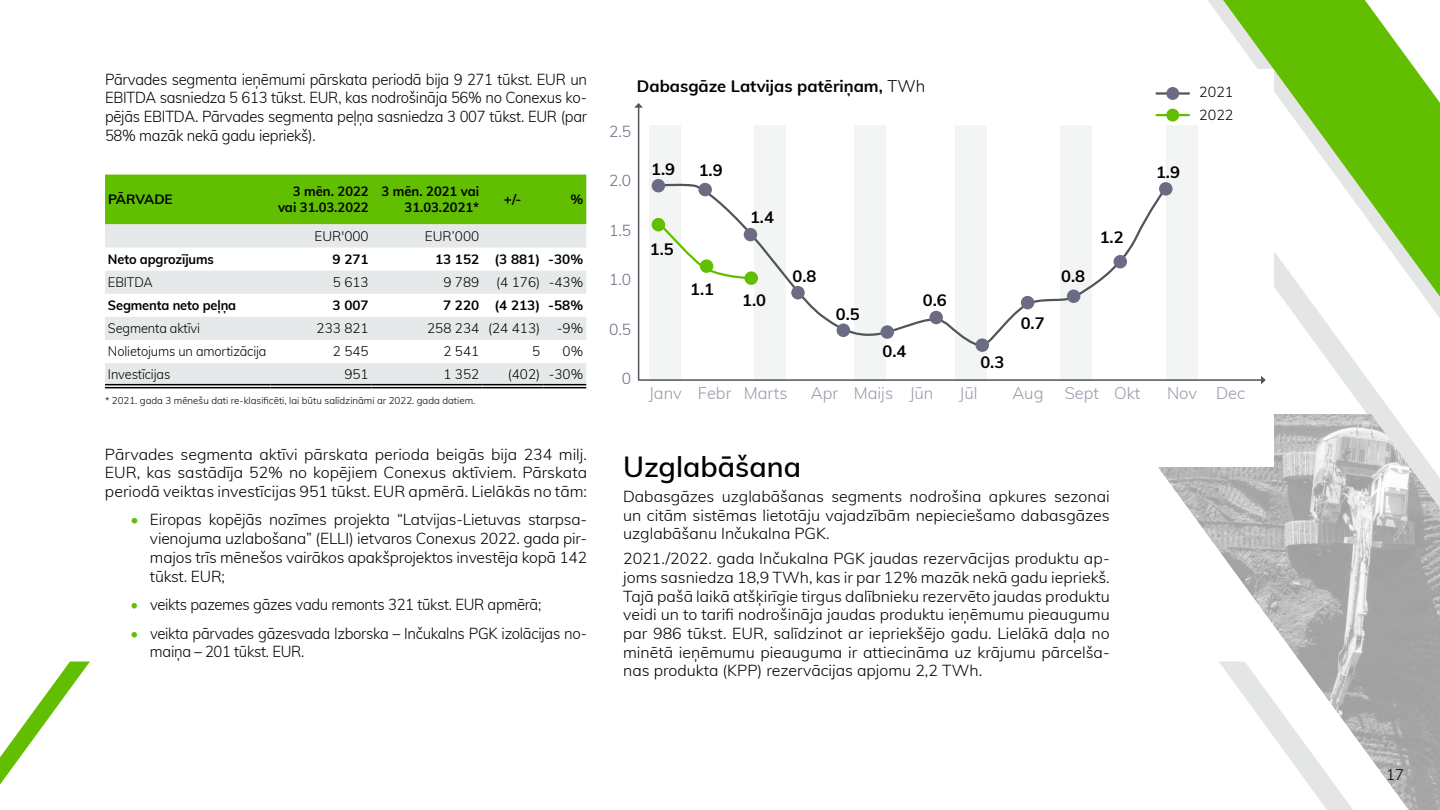
<style>
.page{position:relative;width:1440px;height:810px;background:#fff}
.page>*{position:absolute;margin:0;border:0;box-sizing:border-box;transform-origin:0 0}
.t1{font:600 28.5px "Mulish";color:#000}
.t2{font:700 16.5px "Mulish";color:#000}
.t3{font:300 16.5px "Mulish";color:#99a}
.t4{font:300 15.6px/18.8px "Mulish";letter-spacing:-.01em;color:#000;text-align:justify}
.t5{font:300 15.6px/18.8px "Mulish";letter-spacing:-.01em;color:#000;text-align:justify;scale:.95 1}
.t6{font:300 15.6px "Mulish";color:#6b6b84}
.t7{font:300 15px "Mulish";color:#000}
.t8{font:300 14.25px/23.4px "Mulish";color:#000}
.t9{font:300 13.5px "Mulish";letter-spacing:-.01em;color:#000}
.t10{font:300 13.5px "Mulish";letter-spacing:-.01em;color:#000;scale:.95 1}
.t11{font:700 13.5px "Mulish";color:#000}
.t12{font:700 13.5px/16.2px "Mulish";color:#000;text-align:right;scale:.96 1}
.t13{font:700 13.5px "Mulish";color:#000;scale:.95 1}
.t14{font:300 9.75px "Mulish";color:#000}
.s1{font-family:"Minion Pro";font-weight:400;font-size:12px;color:#62be00}
.s2{color:#62be00}
.s3{font-weight:300}
</style>
<div class="page">
<svg style="left:1298px;top:319px;width:95px;height:95px"></svg>
<img style="left:1158px;top:414px;width:282px;height:396px">
<svg style="left:1208px;top:0;width:232px;height:319px"></svg>
<svg style="left:1223px;top:0;width:217px;height:297px;fill:#62be00"></svg>
<svg style="left:1365px;top:0;width:75px;height:103px"></svg>
<svg style="left:0;top:661px;width:90px;height:124px"></svg>
<svg style="left:105px;top:224px;width:481px;height:116px;fill:#e5e9e9"></svg>
<div style="left:105px;top:363px;width:481px;height:21px;background:#e5e9e9"></div>
<svg style="left:105px;top:385px;width:165px;height:2px"></svg>
<svg style="left:270px;top:385px;width:102px;height:2px"></svg>
<svg style="left:372px;top:385px;width:110px;height:2px"></svg>
<svg style="left:482px;top:385px;width:61px;height:2px"></svg>
<svg style="left:543px;top:385px;width:43px;height:2px"></svg>
<hr style="left:105px;top:384px;width:165px;height:1px;background:#000">
<hr style="left:105px;top:387px;width:165px;height:1px;background:#000">
<hr style="left:270px;top:384px;width:102px;height:1px;background:#000">
<hr style="left:270px;top:387px;width:102px;height:1px;background:#000">
<hr style="left:372px;top:384px;width:110px;height:1px;background:#000">
<hr style="left:372px;top:387px;width:110px;height:1px;background:#000">
<hr style="left:482px;top:384px;width:61px;height:1px;background:#000">
<hr style="left:482px;top:387px;width:61px;height:1px;background:#000">
<hr style="left:543px;top:384px;width:43px;height:1px;background:#000">
<hr style="left:543px;top:387px;width:43px;height:1px;background:#000">
<div style="left:105px;top:175px;width:481px;height:49px;background:#62be00"></div>
<div style="left:601px;top:69px;width:673px;height:397px;background:#fff"></div>
<div style="left:649px;top:125px;width:32px;height:256px;background:#f3f4f4"></div>
<div style="left:754px;top:125px;width:31px;height:256px;background:#f3f4f4"></div>
<div style="left:855px;top:125px;width:31px;height:256px;background:#f3f4f4"></div>
<div style="left:955px;top:125px;width:32px;height:256px;background:#f3f4f4"></div>
<div style="left:1060px;top:125px;width:32px;height:256px;background:#f3f4f4"></div>
<div style="left:1166px;top:125px;width:32px;height:256px;background:#f3f4f4"></div>
<hr style="left:638px;top:106px;width:1px;height:274px;background:#505559">
<svg style="left:634px;top:103px;width:9px;height:5px"></svg>
<hr style="left:639px;top:379px;width:623px;height:2px;background:#505559">
<svg style="left:1261px;top:376px;width:5px;height:8px"></svg>
<hr style="left:1156px;top:92px;width:34px;height:3px;background:#505559">
<div style="left:1166px;top:87px;width:13px;height:13px;background:#6b6b84;border-radius:50%"></div>
<hr style="left:1156px;top:114px;width:34px;height:2px;background:#62be00">
<div style="left:1166px;top:109px;width:13px;height:13px;background:#62be00;border-radius:50%"></div>
<svg style="left:656px;top:183px;width:506px;height:165px"></svg>
<div style="left:1114px;top:255px;width:13px;height:13px;background:#6b6b84;border-radius:50%"></div>
<div style="left:1159px;top:182px;width:14px;height:14px;background:#6b6b84;border-radius:50%"></div>
<div style="left:1067px;top:290px;width:13px;height:13px;background:#6b6b84;border-radius:50%"></div>
<div style="left:1021px;top:296px;width:13px;height:13px;background:#6b6b84;border-radius:50%"></div>
<div style="left:976px;top:338px;width:13px;height:14px;background:#6b6b84;border-radius:50%"></div>
<div style="left:929px;top:311px;width:14px;height:13px;background:#6b6b84;border-radius:50%"></div>
<div style="left:652px;top:179px;width:13px;height:13px;background:#6b6b84;border-radius:50%"></div>
<div style="left:698px;top:183px;width:14px;height:13px;background:#6b6b84;border-radius:50%"></div>
<div style="left:744px;top:228px;width:13px;height:13px;background:#6b6b84;border-radius:50%"></div>
<div style="left:791px;top:286px;width:14px;height:13px;background:#6b6b84;border-radius:50%"></div>
<div style="left:837px;top:324px;width:13px;height:13px;background:#6b6b84;border-radius:50%"></div>
<div style="left:881px;top:325px;width:13px;height:14px;background:#6b6b84;border-radius:50%"></div>
<div style="left:744px;top:271px;width:14px;height:14px;background:#62be00;border-radius:50%"></div>
<div style="left:700px;top:259px;width:13px;height:14px;background:#62be00;border-radius:50%"></div>
<div style="left:652px;top:218px;width:13px;height:13px;background:#62be00;border-radius:50%"></div>
<p class="t5" style="left:105px;top:69px;width:509px">Pārvades segmenta ieņēmumi pārskata periodā bija 9 271 tūkst. EUR un EBITDA sasniedza 5 613 tūkst. EUR, kas nodrošināja 56% no Conexus ko&shy;pējās EBITDA. Pārvades segmenta peļņa sasniedza 3 007 tūkst. EUR (par 58% mazāk nekā gadu iepriekš).</p>
<p class="t11" style="left:108px;top:190px;width:66px">Pārvade</p>
<p class="t12" style="left:278px;top:183px;width:96px">3 mēn. 2022 vai 31.03.2022</p>
<p class="t12" style="left:382px;top:183px;width:103px">3 mēn. 2021 vai<br>31.03.2021*</p>
<p class="t11" style="left:504px;top:190px;width:38px">+/- <span class="s1">+/-</span></p>
<p class="t11" style="left:570px;top:190px;width:14px">%</p>
<p class="t9" style="left:315px;top:226px;width:56px">EUR'000</p>
<p class="t9" style="left:425px;top:226px;width:56px">EUR’000</p>
<p class="t13" style="left:108px;top:249px;width:113px">Neto apgrozījums</p>
<p class="t11" style="left:333px;top:249px;width:38px">9 271</p>
<p class="t11" style="left:435px;top:249px;width:150px">13 152 (3 881) -30%</p>
<p class="t10" style="left:108px;top:272px;width:49px">EBITDA</p>
<p class="t9" style="left:333px;top:272px;width:37px">5 613</p>
<p class="t9" style="left:443px;top:272px;width:37px">9 789</p>
<p class="t9" style="left:496px;top:272px;width:89px">(4 176) -43%</p>
<p class="t13" style="left:108px;top:295px;width:136px">Segmenta neto peļņa</p>
<p class="t11" style="left:333px;top:295px;width:38px">3 007</p>
<p class="t11" style="left:443px;top:295px;width:142px">7 220 (4 213) -58%</p>
<p class="t10" style="left:108px;top:319px;width:99px">Segmenta aktīvi</p>
<p class="t9" style="left:317px;top:319px;width:54px">233 821</p>
<p class="t9" style="left:427px;top:319px;width:158px">258 234 (24 413) -9%</p>
<p class="t10" style="left:108px;top:342px;width:168px">Nolietojums un amortizācija</p>
<p class="t9" style="left:333px;top:342px;width:37px">2 545</p>
<p class="t9" style="left:443px;top:342px;width:37px">2 541</p>
<p class="t9" style="left:532px;top:342px;width:10px">5</p>
<p class="t9" style="left:563px;top:342px;width:22px">0%</p>
<p class="t10" style="left:108px;top:365px;width:67px">Investīcijas</p>
<p class="t9" style="left:344px;top:365px;width:26px">951</p>
<p class="t9" style="left:443px;top:365px;width:37px">1 352</p>
<p class="t9" style="left:508px;top:365px;width:77px">(402) -30%</p>
<p class="t14" style="left:105px;top:394px;width:372px">* 2021. gada 3 mēnešu dati re-klasificēti, lai būtu salīdzināmi ar 2022. gada datiem.</p>
<p class="t4" style="left:105px;top:444px;width:484px">Pārvades segmenta aktīvi pārskata perioda beigās bija 234 milj.<br>EUR, kas sastādīja 52% no kopējiem Conexus aktīviem. Pārskata periodā veiktas investīcijas 951 tūkst. EUR apmērā. Lielākās no tām:</p>
<p class="t4" style="left:150px;top:510px;width:439px;text-indent:-20px"><span class="s2">•</span> Eiropas kopējās nozīmes projekta “Latvijas-Lietuvas starpsa&shy;vienojuma uzlabošana” (ELLI) ietvaros Conexus 2022. gada pir&shy;majos trīs mēnešos vairākos apakšprojektos investēja kopā 142 tūkst. EUR;</p>
<p class="t5" style="left:130px;top:594px;width:434px"><span class="s2">•</span> veikts pazemes gāzes vadu remonts 321 tūkst. EUR apmērā;</p>
<p class="t5" style="left:150px;top:623px;width:462px;text-indent:-20px"><span class="s2">•</span> veikta pārvades gāzesvada Izborska – Inčukalns PGK izolācijas no&shy;maiņa – 201 tūkst. EUR.</p>
<p class="t2" style="left:637px;top:74px;width:290px">Dabasgāze Latvijas patēriņam, <span class="s3">TWh</span></p>
<p class="t6" style="left:609px;top:120px;width:24px">2.5</p>
<p class="t6" style="left:609px;top:169px;width:24px">2.0</p>
<p class="t6" style="left:609px;top:219px;width:24px">1.5</p>
<p class="t6" style="left:609px;top:268px;width:24px">1.0</p>
<p class="t6" style="left:609px;top:318px;width:24px">0.5</p>
<p class="t6" style="left:622px;top:367px;width:11px">0</p>
<p class="t2" style="left:651px;top:157px;width:25px">1.9</p>
<p class="t2" style="left:699px;top:158px;width:25px">1.9</p>
<p class="t2" style="left:650px;top:237px;width:25px">1.5</p>
<p class="t2" style="left:690px;top:277px;width:25px">1.1</p>
<p class="t2" style="left:750px;top:205px;width:25px">1.4</p>
<p class="t2" style="left:742px;top:288px;width:25px">1.0</p>
<p class="t2" style="left:793px;top:264px;width:25px">0.8</p>
<p class="t2" style="left:836px;top:302px;width:25px">0.5</p>
<p class="t2" style="left:883px;top:339px;width:25px">0.4</p>
<p class="t2" style="left:923px;top:288px;width:25px">0.6</p>
<p class="t2" style="left:980px;top:350px;width:25px">0.3</p>
<p class="t2" style="left:1021px;top:311px;width:25px">0.7</p>
<p class="t2" style="left:1061px;top:264px;width:25px">0.8</p>
<p class="t2" style="left:1100px;top:225px;width:25px">1.2</p>
<p class="t2" style="left:1156px;top:160px;width:25px">1.9</p>
<p class="t8" style="left:1199px;top:80px;width:36px">2021<br>2022</p>
<p class="t3" style="left:649px;top:381px;width:140px">Janv Febr Marts</p>
<p class="t3" style="left:811px;top:381px;width:124px">Apr Maijs Jūn</p>
<p class="t3" style="left:959px;top:381px;width:20px">Jūl</p>
<p class="t3" style="left:1012px;top:381px;width:33px">Aug</p>
<p class="t3" style="left:1065px;top:381px;width:77px">Sept Okt</p>
<p class="t3" style="left:1167px;top:381px;width:80px">Nov Dec</p>
<h1 class="t1" style="left:623px;top:446px;width:179px">Uzglabāšana</h1>
<p class="t4" style="left:623px;top:486px;width:488px">Dabasgāzes uzglabāšanas segments nodrošina apkures sezonai un citām sistēmas lietotāju vajadzībām nepieciešamo dabasgāzes uzglabāšanu Inčukalna PGK.</p>
<p class="t4" style="left:623px;top:548px;width:488px">2021./2022. gada Inčukalna PGK jaudas rezervācijas produktu ap&shy;joms sasniedza 18,9 TWh, kas ir par 12% mazāk nekā gadu iepriekš.<br>Tajā pašā laikā atšķirīgie tirgus dalībnieku rezervēto jaudas produktu veidi un to tarifi nodrošināja jaudas produktu ieņēmumu pieaugumu par 986 tūkst. EUR, salīdzinot ar iepriekšējo gadu. Lielākā daļa no minētā ieņēmumu pieauguma ir attiecināma uz krājumu pārcelša&shy;nas produkta (KPP) rezervācijas apjomu 2,2 TWh.</p>
<p class="t7" style="left:1386px;top:764px;width:19px">17</p>
</div>
